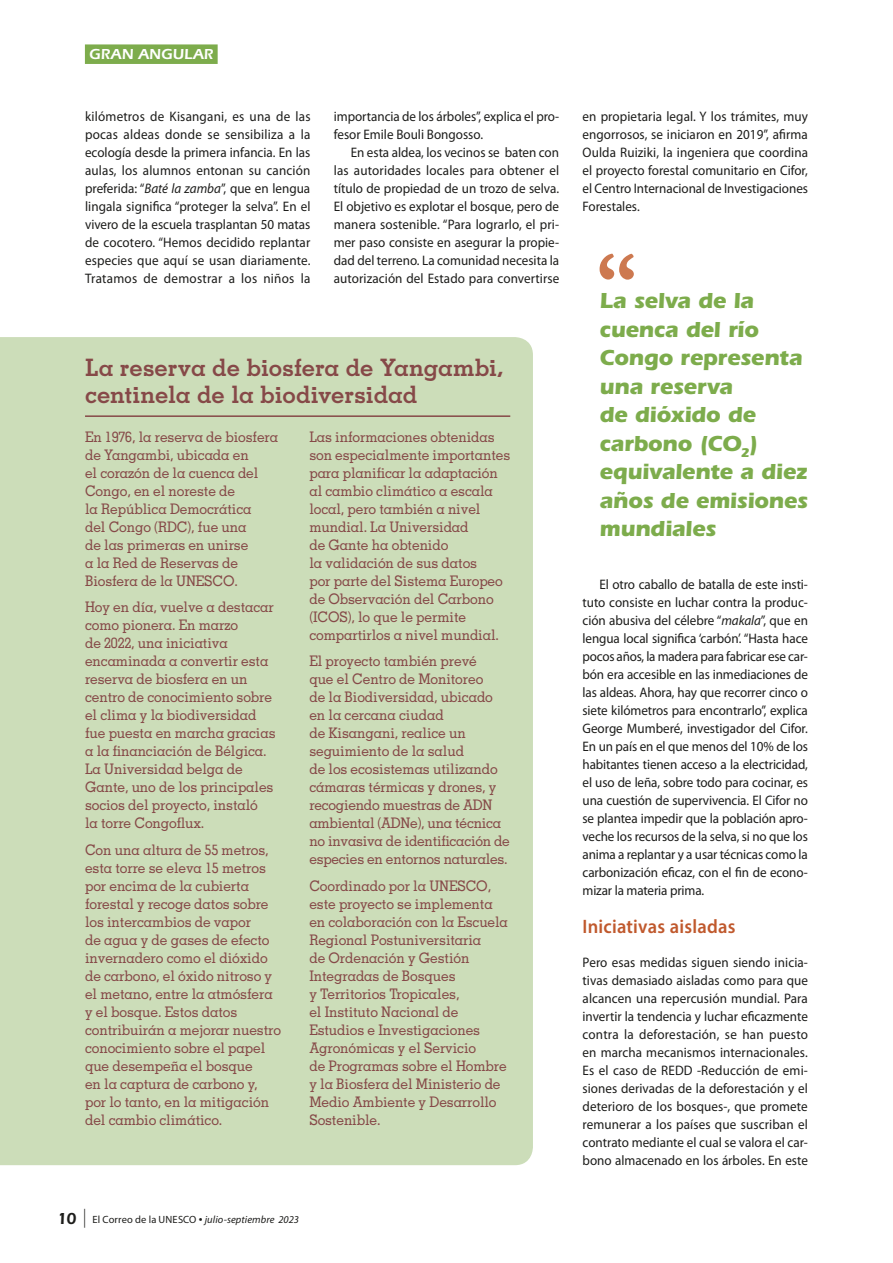
<style>
.page{position:relative;width:893px;height:1263px;background:#fff}
.page>*{position:absolute;margin:0;border:0;box-sizing:border-box;transform-origin:0 0}
.t1{font:700 24px/27px "Memphis LT Std";letter-spacing:-.005em;color:#864948}
.t2{font:700 22.5px/28.5px "ITC Eras Std";letter-spacing:-.015em;color:#7dac4c}
.t3{font:600 19.5px "Myriad Pro";letter-spacing:.01em;color:#c0592d;scale:.95 1}
.t4{font:600 15px "ITC Eras Std";letter-spacing:.03em;color:#fff}
.t5{font:500 14.55px/18px "Memphis LT Std";letter-spacing:-.01em;color:#864948;scale:.95 1}
.t6{font:13.8px/18px "Myriad Pro";color:#1d1d1b;text-align:justify;scale:.95 1}
.t7{font:italic 10.5px "Myriad Pro";letter-spacing:.01em;color:#1d1d1b}
.s1{font-style:italic}
.s2{font-family:"ITC Eras Std";font-weight:600;font-style:normal;font-size:16.5px}
.s3{font-style:normal;font-size:18.9px}
.s4{font-style:normal}
.s5{font-style:normal;font-size:13.5px}
</style>
<div class="page">
<div style="left:0;top:337px;width:533px;height:828px;background:#ccddb9"></div>
<div style="left:85px;top:44px;width:133px;height:20px;background:#7dac4c"></div>
<hr style="left:85px;top:415px;width:425px;height:2px;background:#864948">
<svg style="left:600px;top:254px;width:34px;height:26px"></svg>
<p class="t4" style="left:89px;top:46px;width:126px">GRAN ANGULAR</p>
<p class="t6" style="left:85px;top:107px;width:239px">kilómetros de Kisangani, es una de las pocas aldeas donde se sensibiliza a la ecología desde la primera infancia. En las aulas, los alumnos entonan su canción preferida: “<span class="s1">Baté la zamba</span>”, que en lengua lingala significa “proteger la selva”. En el vivero de la escuela trasplantan 50 matas de cocotero. “Hemos decidido replantar especies que aquí se usan diariamente.<br>Tratamos de demostrar a los niños la</p>
<p class="t6" style="left:334px;top:107px;width:239px">importancia de los árboles”, explica el pro&shy;fesor Emile Bouli Bongosso.</p>
<p class="t6" style="left:334px;top:143px;width:239px;text-indent:17px">En esta aldea, los vecinos se baten con las autoridades locales para obtener el título de propiedad de un trozo de selva.<br>El objetivo es explotar el bosque, pero de manera sostenible. “Para lograrlo, el pri&shy;mer paso consiste en asegurar la propie&shy;dad del terreno. La comunidad necesita la autorización del Estado para convertirse</p>
<h1 class="t1" style="left:85px;top:353px;width:420px">La reserva de biosfera de Yangambi, centinela de la biodiversidad</h1>
<p class="t5" style="left:85px;top:428px;width:205px">En 1976, la reserva de biosfera de Yangambi, ubicada en<br>el corazón de la cuenca del<br>Congo, en el noreste de<br>la República Democrática<br>del Congo (RDC), fue una<br>de las primeras en unirse<br>a la Red de Reservas de<br>Biosfera de la UNESCO.</p>
<p class="t5" style="left:85px;top:598px;width:202px">Hoy en día, vuelve a destacar como pionera. En marzo<br>de 2022, una iniciativa encaminada a convertir esta reserva de biosfera en un centro de conocimiento sobre el clima y la biodiversidad fue puesta en marcha gracias a la financiación de Bélgica.<br>La Universidad belga de<br>Gante, uno de los principales socios del proyecto, instaló<br>la torre Congoflux.</p>
<p class="t5" style="left:85px;top:841px;width:208px">Con una altura de 55 metros, esta torre se eleva 15 metros por encima de la cubierta forestal y recoge datos sobre los intercambios de vapor<br>de agua y de gases de efecto invernadero como el dióxido de carbono, el óxido nitroso y el metano, entre la atmósfera y el bosque. Estos datos contribuirán a mejorar nuestro conocimiento sobre el papel que desempeña el bosque<br>en la captura de carbono y, por lo tanto, en la mitigación del cambio climático.</p>
<p class="t5" style="left:309px;top:428px;width:213px">Las informaciones obtenidas son especialmente importantes para planificar la adaptación al cambio climático a escala local, pero también a nivel mundial. La Universidad<br>de Gante ha obtenido<br>la validación de sus datos<br>por parte del Sistema Europeo de Observación del Carbono (ICOS), lo que le permite compartirlos a nivel mundial.</p>
<p class="t5" style="left:309px;top:652px;width:213px">El proyecto también prevé<br>que el Centro de Monitoreo<br>de la Biodiversidad, ubicado en la cercana ciudad<br>de Kisangani, realice un seguimiento de la salud<br>de los ecosistemas utilizando cámaras térmicas y drones, y recogiendo muestras de ADN ambiental (ADNe), una técnica no invasiva de identificación de especies en entornos naturales.</p>
<p class="t5" style="left:309px;top:877px;width:211px">Coordinado por la UNESCO, este proyecto se implementa en colaboración con la Escuela<br>Regional Postuniversitaria<br>de Ordenación y Gestión<br>Integradas de Bosques<br>y Territorios Tropicales,<br>el Instituto Nacional de<br>Estudios e Investigaciones<br>Agronómicas y el Servicio<br>de Programas sobre el Hombre y la Biosfera del Ministerio de<br>Medio Ambiente y Desarrollo<br>Sostenible.</p>
<p class="t7" style="left:57px;top:1212px;width:243px"><span class="s2">10</span> <span class="s3">|</span> <span class="s4">El Correo de la UNESCO</span> <span class="s5">•</span> julio-septiembre 2023</p>
<p class="t6" style="left:583px;top:107px;width:239px">en propietaria legal. Y los trámites, muy engorrosos, se iniciaron en 2019”, afirma Oulda Ruiziki, la ingeniera que coordina el proyecto forestal comunitario en Cifor, el Centro Internacional de Investigaciones Forestales.</p>
<h2 class="t2" style="left:600px;top:286px;width:210px">La selva de la cuenca del río<br>Congo representa una reserva<br>de dióxido de carbono (CO<sub>2</sub>) equivalente a diez años de emisiones mundiales</h2>
<p class="t6" style="left:583px;top:575px;width:239px;text-indent:17px">El otro caballo de batalla de este insti&shy;tuto consiste en luchar contra la produc&shy;ción abusiva del célebre “<span class="s1">makala</span>”, que en lengua local significa ‘carbón’. “Hasta hace pocos años, la madera para fabricar ese car&shy;bón era accesible en las inmediaciones de las aldeas. Ahora, hay que recorrer cinco o siete kilómetros para encontrarlo”, explica George Mumberé, investigador del Cifor.<br>En un país en el que menos del 10% de los habitantes tienen acceso a la electricidad, el uso de leña, sobre todo para cocinar, es una cuestión de supervivencia. El Cifor no se plantea impedir que la población apro&shy;veche los recursos de la selva, si no que los anima a replantar y a usar técnicas como la carbonización eficaz, con el fin de econo&shy;mizar la materia prima.</p>
<h3 class="t3" style="left:583px;top:914px;width:162px">Iniciativas aisladas</h3>
<p class="t6" style="left:583px;top:953px;width:239px">Pero esas medidas siguen siendo inicia&shy;tivas demasiado aisladas como para que alcancen una repercusión mundial. Para invertir la tendencia y luchar eficazmente contra la deforestación, se han puesto en marcha mecanismos internacionales.<br>Es el caso de REDD -Reducción de emi&shy;siones derivadas de la deforestación y el deterioro de los bosques-, que promete remunerar a los países que suscriban el contrato mediante el cual se valora el car&shy;bono almacenado en los árboles. En este</p>
</div>
